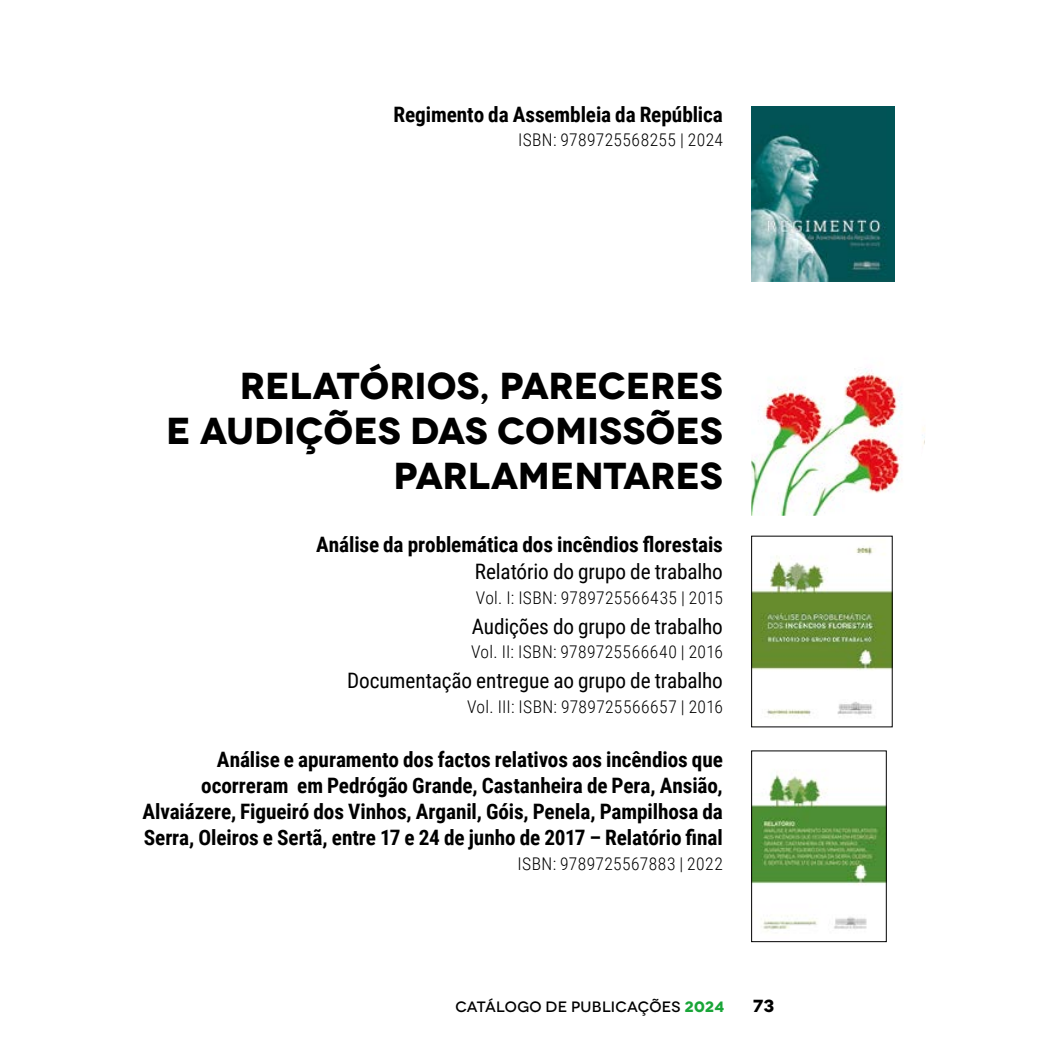
<style>
.page{position:relative;width:1049px;height:1049px;background:#fff}
.page>*{position:absolute;margin:0;border:0;box-sizing:border-box;transform-origin:0 0}
.t1{font:700 37.5px/45px "Novecentowide";letter-spacing:-.005em;color:#000;text-align:right}
.t2{font:700 21.25px/26.2px "Roboto Condensed";letter-spacing:-.005em;color:#000;text-align:right}
.t3{font:21.25px "Roboto Condensed";letter-spacing:-.005em;color:#000}
.t4{font:300 17.5px "Roboto Condensed";letter-spacing:.02em;color:#000}
.t5{font:700 17.5px "Novecentowide";color:#000}
.t6{font:500 15px "Novecentowide";letter-spacing:.015em;color:#000}
.s1{font-weight:700;color:#19a538}
</style>
<div class="page">
<img style="left:751px;top:106px;width:143px;height:176px">
<img style="left:751px;top:368px;width:174px;height:148px">
<img style="left:753px;top:547px;width:137px;height:169px">
<img style="left:753px;top:774px;width:131px;height:157px">
<div style="left:751px;top:750px;width:135px;height:192px;border:1px solid #000"></div>
<p class="t2" style="left:394px;top:101px;width:331px">Regimento da Assembleia da República</p>
<p class="t4" style="left:518px;top:128px;width:206px">ISBN: 9789725568255 | 2024</p>
<h1 class="t1" style="left:166px;top:364px;width:558px">RELATÓRIOS, PARECERES<br>E AUDIÇÕES DAS COMISSÕES<br>PARLAMENTARES</h1>
<p class="t2" style="left:316px;top:530px;width:408px">Análise da problemática dos incêndios florestais</p>
<p class="t3" style="left:475px;top:557px;width:250px">Relatório do grupo de trabalho</p>
<p class="t4" style="left:476px;top:585px;width:248px">Vol. I: ISBN: 9789725566435 | 2015</p>
<p class="t3" style="left:472px;top:611px;width:253px">Audições do grupo de trabalho</p>
<p class="t4" style="left:471px;top:640px;width:253px">Vol. II: ISBN: 9789725566640 | 2016</p>
<p class="t3" style="left:347px;top:666px;width:377px">Documentação entregue ao grupo de trabalho</p>
<p class="t4" style="left:467px;top:694px;width:257px">Vol. III: ISBN: 9789725566657 | 2016</p>
<p class="t2" style="left:143px;top:745px;width:582px">Análise e apuramento dos factos relativos aos incêndios que ocorreram em Pedrógão Grande, Castanheira de Pera, Ansião, Alvaiázere, Figueiró dos Vinhos, Arganil, Góis, Penela, Pampilhosa da Serra, Oleiros e Sertã, entre 17 e 24 de junho de 2017 – Relatório final</p>
<p class="t4" style="left:518px;top:851px;width:207px">ISBN: 9789725567883 | 2022</p>
<p class="t6" style="left:455px;top:998px;width:270px">CATÁLOGO DE PUBLICAÇÕES <span class="s1">2024</span></p>
<p class="t5" style="left:753px;top:995px;width:23px">73</p>
</div>
